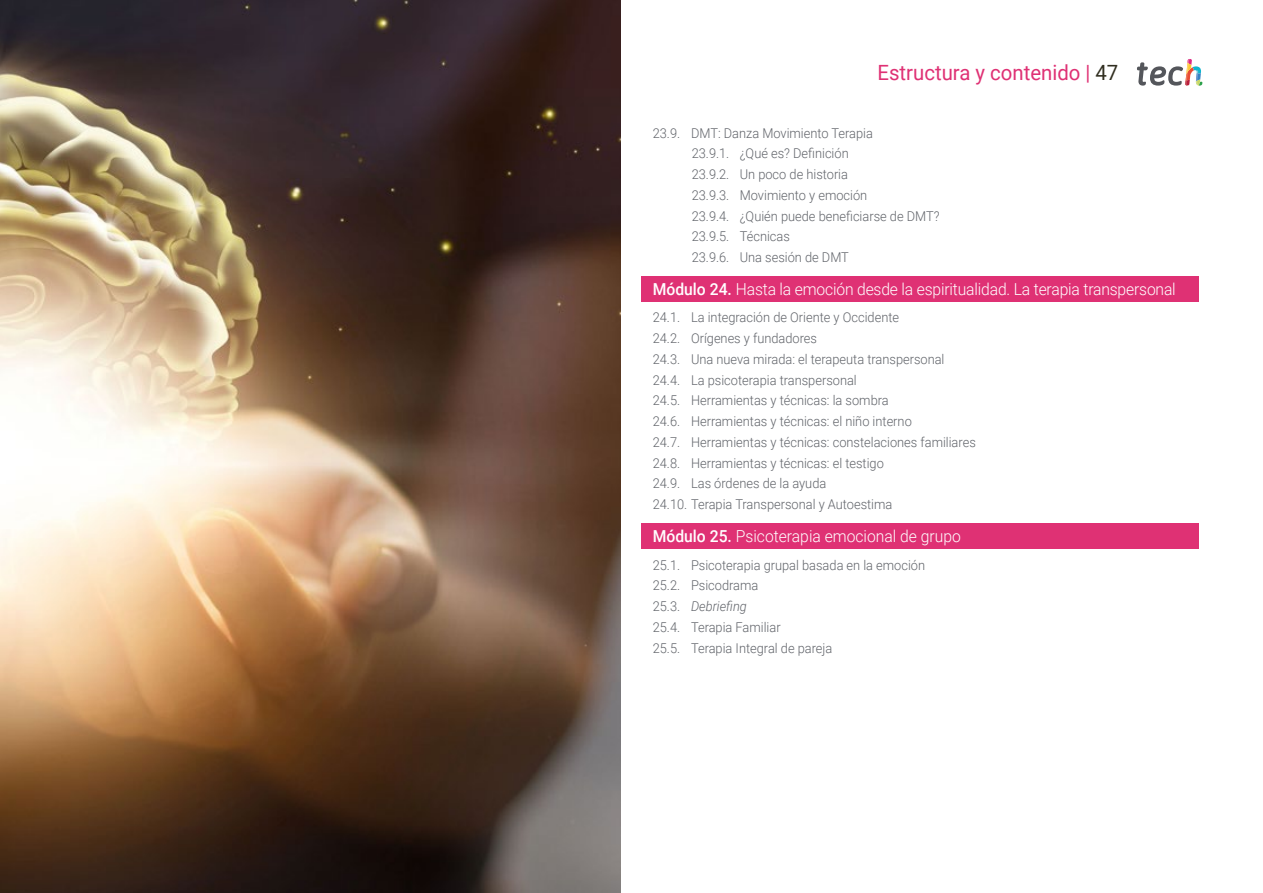
<style>
.page{position:relative;width:1263px;height:893px;background:#fff}
.page>*{position:absolute;margin:0;border:0;box-sizing:border-box;transform-origin:0 0}
.t1{font:21px "Roboto";color:#df3174}
.t2{font:300 16.5px "Roboto";letter-spacing:-.01em;color:#fff;scale:.95 1}
.t3{font:300 13.5px/20.7px "Roboto";color:#61646a;scale:.95 1}
.s1{color:#312e20}
.s2{font-weight:500}
.s3{font-style:italic}
</style>
<div class="page">
<svg style="left:1137px;top:59px;width:65px;height:27px"></svg>
<div style="left:642px;top:277px;width:557px;height:25px;background:#df3174"></div>
<div style="left:642px;top:524px;width:557px;height:25px;background:#df3174"></div>
<img style="left:0;top:0;width:621px;height:893px">
<h1 class="t1" style="left:877px;top:57px;width:242px">Estructura y contenido | <span class="s1">47</span></h1>
<p class="t3" style="left:692px;top:122px;width:262px;text-indent:-39px">23.9. DMT: Danza Movimiento Terapia<br>23.9.1. ¿Qué es? Definición<br>23.9.2. Un poco de historia<br>23.9.3. Movimiento y emoción<br>23.9.4. ¿Quién puede beneficiarse de DMT?<br>23.9.5. Técnicas<br>23.9.6. Una sesión de DMT</p>
<p class="t2" style="left:653px;top:278px;width:552px"><span class="s2">Módulo 24.</span> Hasta la emoción desde la espiritualidad. La terapia transpersonal</p>
<p class="t3" style="left:653px;top:307px;width:342px">24.1. La integración de Oriente y Occidente<br>24.2. Orígenes y fundadores<br>24.3. Una nueva mirada: el terapeuta transpersonal<br>24.4. La psicoterapia transpersonal<br>24.5. Herramientas y técnicas: la sombra<br>24.6. Herramientas y técnicas: el niño interno<br>24.7. Herramientas y técnicas: constelaciones familiares 24.8. Herramientas y técnicas: el testigo<br>24.9. Las órdenes de la ayuda<br>24.10. Terapia Transpersonal y Autoestima</p>
<p class="t2" style="left:653px;top:525px;width:326px"><span class="s2">Módulo 25.</span> Psicoterapia emocional de grupo</p>
<p class="t3" style="left:653px;top:554px;width:288px">25.1. Psicoterapia grupal basada en la emoción<br>25.2. Psicodrama<br>25.3. <span class="s3">Debriefing<br></span>25.4. Terapia Familiar<br>25.5. Terapia Integral de pareja</p>
</div>
